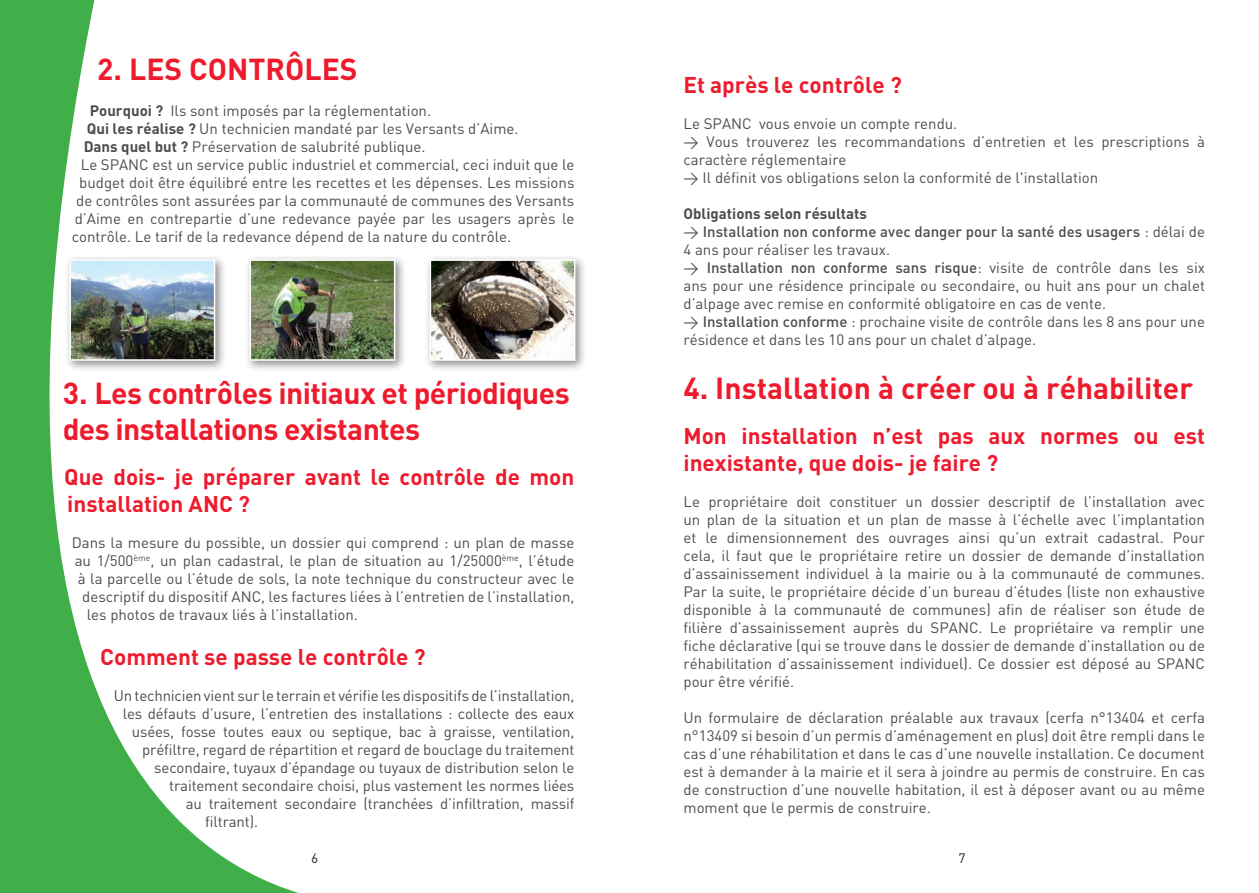
<style>
.page{position:relative;width:1259px;height:893px;background:#fff}
.page>*{position:absolute;margin:0;border:0;box-sizing:border-box;transform-origin:0 0}
.t1{font:700 30px/36px "Din Euro T";letter-spacing:-.02em;color:#ee1b2d}
.t2{font:700 30px "Din Euro T";color:#ee1b2d}
.t3{font:700 22.5px/27px "Din Euro T";color:#ee1b2d}
.t4{font:15px/18px "Din Euro T";color:#4b4c4d;text-align:justify}
.t5{font:500 15px/18px "Din Euro T";color:#4b4c4d}
.t6{font:700 15px "Din Euro T";color:#4b4c4d}
.t7{font:13.5px "Din Euro T";color:#231f20}
.s1{font-weight:700}
.s2{font-weight:400}
.s3{font-weight:500}
</style>
<div class="page">
<svg style="left:0;top:0;width:298px;height:893px"></svg>
<div style="left:64px;top:254px;width:162px;height:118px;background:#231f20;opacity:.5"></div>
<img style="left:72px;top:262px;width:140px;height:96px">
<div style="left:69px;top:259px;width:146px;height:102px;border:2px solid #fff"></div>
<div style="left:244px;top:254px;width:162px;height:118px;background:#231f20;opacity:.5"></div>
<img style="left:252px;top:262px;width:140px;height:96px">
<div style="left:249px;top:259px;width:146px;height:102px;border:2px solid #fff"></div>
<div style="left:424px;top:254px;width:162px;height:118px;background:#231f20;opacity:.5"></div>
<img style="left:432px;top:262px;width:140px;height:96px">
<div style="left:429px;top:259px;width:146px;height:102px;border:2px solid #fff"></div>
<p class="t2" style="left:97px;top:50px;width:262px">2. LES CONTRÔLES</p>
<p class="t4" style="left:90px;top:101px;width:343px"><span class="s1">Pourquoi ?</span> Ils sont imposés par la réglementation.</p>
<p class="t4" style="left:87px;top:119px;width:433px"><span class="s1">Qui les réalise ?</span> Un technicien mandaté par les Versants d’Aime.</p>
<p class="t4" style="left:84px;top:137px;width:343px"><span class="s1">Dans quel but ?</span> Préservation de salubrité publique.</p>
<p class="t4" style="left:81px;top:155px;width:495px">Le SPANC est un service public industriel et commercial, ceci induit que le</p>
<p class="t4" style="left:79px;top:173px;width:497px">budget doit être équilibré entre les recettes et les dépenses. Les missions</p>
<p class="t4" style="left:76px;top:191px;width:500px">de contrôles sont assurées par la communauté de communes des Versants</p>
<p class="t4" style="left:75px;top:209px;width:501px">d’Aime en contrepartie d’une redevance payée par les usagers après le</p>
<p class="t4" style="left:72px;top:227px;width:441px">contrôle. Le tarif de la redevance dépend de la nature du contrôle.</p>
<p class="t1" style="left:63px;top:374px;width:508px">3. Les contrôles initiaux et périodiques des installations existantes</p>
<p class="t3" style="left:64px;top:463px;width:511px">Que dois- je préparer avant le contrôle de mon installation ANC ?</p>
<p class="t4" style="left:72px;top:533px;width:504px">Dans la mesure du possible, un dossier qui comprend : un plan de masse</p>
<p class="t4" style="left:75px;top:551px;width:501px">au 1/500<sup>ème</sup>, un plan cadastral, le plan de situation au 1/25000<sup>ème</sup>, l’étude</p>
<p class="t4" style="left:78px;top:569px;width:498px">à la parcelle ou l’étude de sols, la note technique du constructeur avec le</p>
<p class="t4" style="left:82px;top:587px;width:494px">descriptif du dispositif ANC, les factures liées à l’entretien de l’installation,</p>
<p class="t4" style="left:87px;top:605px;width:273px">les photos de travaux liés à l’installation.</p>
<p class="t3" style="left:100px;top:643px;width:327px">Comment se passe le contrôle ?</p>
<p class="t4" style="left:114px;top:686px;width:462px">Un technicien vient sur le terrain et vérifie les dispositifs de l’installation,</p>
<p class="t4" style="left:123px;top:704px;width:453px">les défauts d’usure, l’entretien des installations : collecte des eaux</p>
<p class="t4" style="left:132px;top:722px;width:444px">usées, fosse toutes eaux ou septique, bac à graisse, ventilation,</p>
<p class="t4" style="left:142px;top:740px;width:434px">préfiltre, regard de répartition et regard de bouclage du traitement</p>
<p class="t4" style="left:154px;top:758px;width:422px">secondaire, tuyaux d’épandage ou tuyaux de distribution selon le</p>
<p class="t4" style="left:169px;top:776px;width:407px">traitement secondaire choisi, plus vastement les normes liées</p>
<p class="t4" style="left:186px;top:794px;width:390px">au traitement secondaire (tranchées d’infiltration, massif</p>
<p class="t4" style="left:205px;top:812px;width:54px">filtrant).</p>
<p class="t3" style="left:683px;top:71px;width:220px">Et après le contrôle ?</p>
<p class="t4" style="left:683px;top:115px;width:275px">Le SPANC vous envoie un compte rendu.</p>
<p class="t4" style="left:683px;top:133px;width:523px">&gt; Vous trouverez les recommandations d’entretien et les prescriptions à caractère réglementaire</p>
<p class="t4" style="left:683px;top:169px;width:416px">&gt; Il définit vos obligations selon la conformité de l'installation</p>
<p class="t6" style="left:683px;top:204px;width:185px">Obligations selon résultats</p>
<p class="t5" style="left:683px;top:222px;width:523px"><span class="s2">&gt;</span> Installation non conforme avec danger pour la santé des usagers <span class="s2">: délai de<br>4 ans pour réaliser les travaux.</span></p>
<p class="t4" style="left:683px;top:259px;width:523px">&gt; <span class="s3">Installation non conforme sans risque</span>: visite de contrôle dans les six ans pour une résidence principale ou secondaire, ou huit ans pour un chalet d’alpage avec remise en conformité obligatoire en cas de vente.</p>
<p class="t4" style="left:683px;top:313px;width:523px">&gt; <span class="s3">Installation conforme</span> : prochaine visite de contrôle dans les 8 ans pour une résidence et dans les 10 ans pour un chalet d’alpage.</p>
<p class="t2" style="left:683px;top:369px;width:511px">4. Installation à créer ou à réhabiliter</p>
<p class="t3" style="left:683px;top:422px;width:523px">Mon installation n’est pas aux normes ou est inexistante, que dois- je faire ?</p>
<p class="t4" style="left:683px;top:493px;width:523px">Le propriétaire doit constituer un dossier descriptif de l’installation avec un plan de la situation et un plan de masse à l’échelle avec l’implantation et le dimensionnement des ouvrages ainsi qu’un extrait cadastral. Pour cela, il faut que le propriétaire retire un dossier de demande d’installation d’assainissement individuel à la mairie ou à la communauté de communes.<br>Par la suite, le propriétaire décide d’un bureau d’études (liste non exhaustive disponible à la communauté de communes) afin de réaliser son étude de filière d’assainissement auprès du SPANC. Le propriétaire va remplir une fiche déclarative (qui se trouve dans le dossier de demande d’installation ou de réhabilitation d’assainissement individuel). Ce dossier est déposé au SPANC pour être vérifié.</p>
<p class="t4" style="left:683px;top:709px;width:523px">Un formulaire de déclaration préalable aux travaux (cerfa n°13404 et cerfa n°13409 si besoin d’un permis d’aménagement en plus) doit être rempli dans le cas d’une réhabilitation et dans le cas d’une nouvelle installation. Ce document est à demander à la mairie et il sera à joindre au permis de construire. En cas de construction d’une nouvelle habitation, il est à déposer avant ou au même moment que le permis de construire.</p>
<p class="t7" style="left:311px;top:850px;width:9px">6</p>
<p class="t7" style="left:958px;top:850px;width:9px">7</p>
</div>
